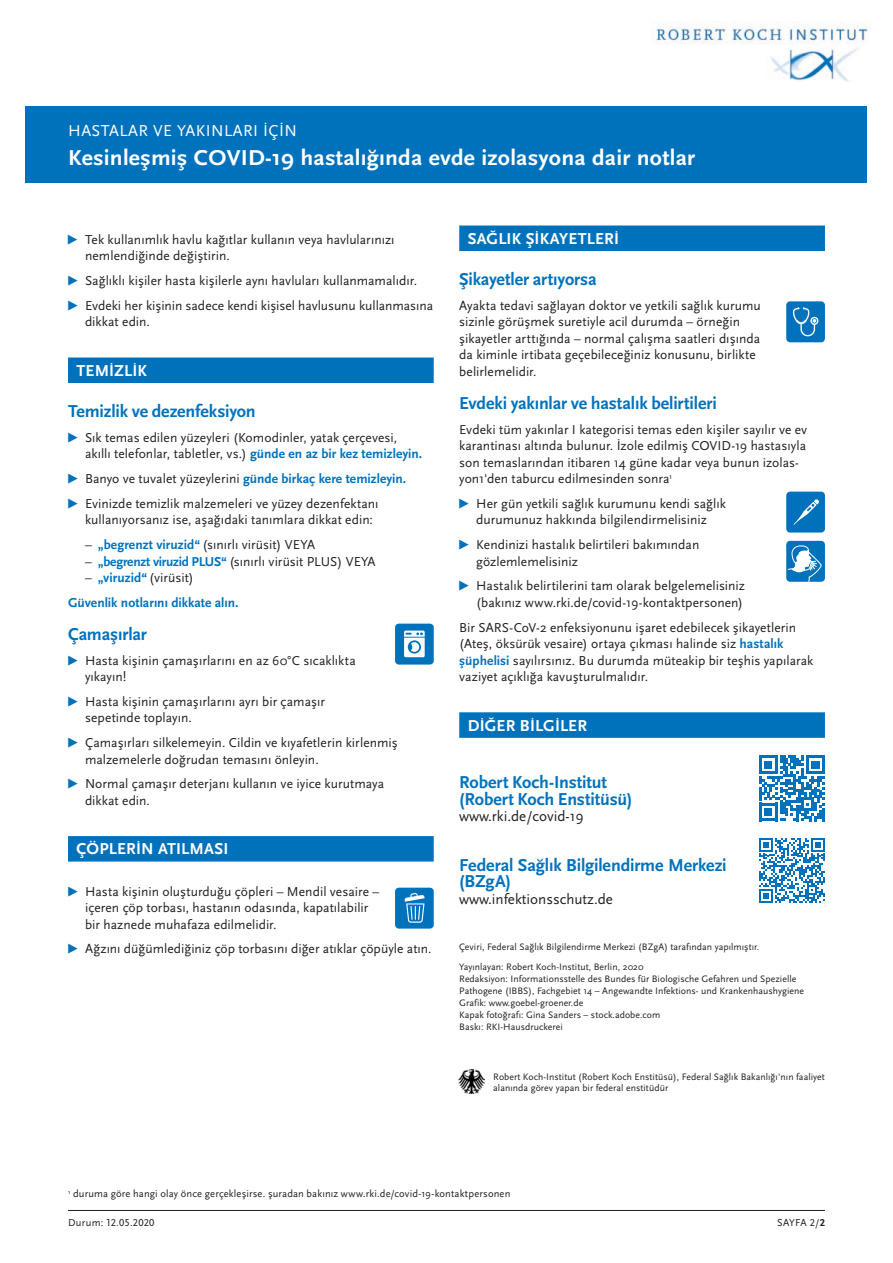
<style>
.page{position:relative;width:893px;height:1263px;background:#fff}
.page>*{position:absolute;margin:0;border:0;box-sizing:border-box;transform-origin:0 0}
.t1{font:700 22.5px "Scala Sans Pro";letter-spacing:.01em;color:#fff;scale:1.05 1}
.t2{font:700 18px/16.5px "Scala Sans Pro";letter-spacing:-.01em;color:#0072bc}
.t3{font:700 16.5px "Scala Sans Pro";letter-spacing:.005em;color:#fff}
.t4{font:16.5px "Scala Sans Pro";letter-spacing:.03em;color:#fff}
.t5{font:15px "Scala Sans Pro";color:#231f20}
.t6{font:13.5px/16.5px "Scala Sans Pro";color:#231f20}
.t7{font:700 13.5px/24.8px "Scala Sans Pro";color:#0072bc}
.t8{font:10.5px "Scala Sans Pro";letter-spacing:.015em;color:#231f20}
.t9{font:9.75px/12px "Scala Sans Pro";letter-spacing:.005em;color:#231f20}
.s1{color:#0072bc}
.s2{font-weight:700;color:#0072bc}
.s3{font-weight:400;color:#231f20}
.s4{font-weight:700}
</style>
<div class="page">
<div style="left:68px;top:357px;width:366px;height:26px;background:#0072bc"></div>
<div style="left:68px;top:836px;width:366px;height:25px;background:#0072bc"></div>
<div style="left:459px;top:225px;width:366px;height:26px;background:#0072bc"></div>
<div style="left:459px;top:712px;width:366px;height:26px;background:#0072bc"></div>
<img style="left:459px;top:1069px;width:26px;height:25px">
<hr style="left:68px;top:1210px;width:757px;height:1px;background:#231f20">
<svg style="left:759px;top:755px;width:66px;height:66px"></svg>
<div style="left:26px;top:106px;width:841px;height:77px;background:#0072bc"></div>
<svg style="left:759px;top:838px;width:66px;height:65px"></svg>
<img style="left:652px;top:22px;width:216px;height:59px">
<div style="left:395px;top:888px;width:39px;height:41px;background:#0072bc;border-radius:4px"></div>
<svg style="left:405px;top:893px;width:20px;height:30px"></svg>
<div style="left:786px;top:492px;width:39px;height:41px;background:#0072bc;border-radius:4px"></div>
<svg style="left:794px;top:499px;width:25px;height:26px"></svg>
<div style="left:395px;top:624px;width:39px;height:41px;background:#0072bc;border-radius:4px"></div>
<svg style="left:404px;top:631px;width:21px;height:26px"></svg>
<div style="left:786px;top:301px;width:39px;height:41px;background:#0072bc;border-radius:4px"></div>
<svg style="left:793px;top:307px;width:26px;height:30px"></svg>
<div style="left:786px;top:541px;width:39px;height:41px;background:#0072bc;border-radius:4px"></div>
<svg style="left:787px;top:545px;width:35px;height:37px"></svg>
<p class="t4" style="left:68px;top:121px;width:230px">HASTALAR VE YAKINLARI İÇİN</p>
<h1 class="t1" style="left:68px;top:144px;width:599px">Kesinleşmiş COVID-19 hastalığında evde izolasyona dair notlar</h1>
<p class="t6" style="left:85px;top:231px;width:311px;text-indent:-20px"><span class="s1">▶</span> Tek kullanımlık havlu kağıtlar kullanın veya havlularınızı nemlendiğinde değiştirin.</p>
<p class="t6" style="left:66px;top:268px;width:369px;line-height:24.8px"><span class="s1">▶</span> Sağlıklı kişiler hasta kişilerle aynı havluları kullanmamalıdır. <span class="s1">▶</span> Evdeki her kişinin sadece kendi kişisel havlusunu kullanmasına</p>
<p class="t6" style="left:85px;top:314px;width:66px">dikkat edin.</p>
<p class="t3" style="left:77px;top:361px;width:72px">TEMİZLİK</p>
<h2 class="t2" style="left:68px;top:403px;width:189px">Temizlik ve dezenfeksiyon</h2>
<p class="t6" style="left:85px;top:429px;width:339px;text-indent:-19px"><span class="s1">▶</span> Sık temas edilen yüzeyleri (Komodinler, yatak çerçevesi, akıllı telefonlar, tabletler, vs.) <span class="s2">günde en az bir kez temizleyin.</span></p>
<p class="t6" style="left:66px;top:466px;width:342px;line-height:24.8px"><span class="s1">▶</span> Banyo ve tuvalet yüzeylerini <span class="s2">günde birkaç kere temizleyin. </span><span class="s1">▶</span> Evinizde temizlik malzemeleri ve yüzey dezenfektanı</p>
<p class="t6" style="left:85px;top:512px;width:289px">kullanıyorsanız ise, aşağıdaki tanımlara dikkat edin:</p>
<p class="t6" style="left:85px;top:536px;width:232px">– <span class="s2">„begrenzt viruzid“</span> (sınırlı virüsit) VEYA</p>
<p class="t6" style="left:85px;top:553px;width:292px">– <span class="s2">„begrenzt viruzid PLUS“</span> (sınırlı virüsit PLUS) VEYA</p>
<p class="t7" style="left:68px;top:565px;width:172px;text-indent:17px"><span class="s3">–</span> „viruzid“ <span class="s3">(virüsit)<br></span>Güvenlik notlarını dikkate alın.</p>
<h2 class="t2" style="left:68px;top:626px;width:80px">Çamaşırlar</h2>
<p class="t6" style="left:85px;top:652px;width:272px;text-indent:-19px"><span class="s1">▶</span> Hasta kişinin çamaşırlarını en az 60°C sıcaklıkta yıkayın!</p>
<p class="t6" style="left:85px;top:693px;width:242px;text-indent:-19px"><span class="s1">▶</span> Hasta kişinin çamaşırlarını ayrı bir çamaşır sepetinde toplayın.</p>
<p class="t6" style="left:85px;top:734px;width:314px;text-indent:-19px"><span class="s1">▶</span> Çamaşırları silkelemeyin. Cildin ve kıyafetlerin kirlenmiş malzemelerle doğrudan temasını önleyin.</p>
<p class="t6" style="left:85px;top:776px;width:301px;text-indent:-19px"><span class="s1">▶</span> Normal çamaşır deterjanı kullanın ve iyice kurutmaya dikkat edin.</p>
<p class="t3" style="left:77px;top:839px;width:153px">ÇÖPLERİN ATILMASI</p>
<p class="t6" style="left:85px;top:883px;width:296px;text-indent:-19px"><span class="s1">▶</span> Hasta kişinin oluşturduğu çöpleri – Mendil vesaire – içeren çöp torbası, hastanın odasında, kapatılabilir bir haznede muhafaza edilmelidir.</p>
<p class="t6" style="left:66px;top:941px;width:367px"><span class="s1">▶</span> Ağzını düğümlediğiniz çöp torbasını diğer atıklar çöpüyle atın.</p>
<p class="t3" style="left:468px;top:229px;width:153px">SAĞLIK ŞİKAYETLERİ</p>
<h2 class="t2" style="left:459px;top:271px;width:139px">Şikayetler artıyorsa</h2>
<p class="t6" style="left:459px;top:297px;width:303px">Ayakta tedavi sağlayan doktor ve yetkili sağlık kurumu sizinle görüşmek suretiyle acil durumda – örneğin şikayetler arttığında – normal çalışma saatleri dışında da kiminle irtibata geçebileceğiniz konusunu, birlikte belirlemelidir.</p>
<h2 class="t2" style="left:459px;top:395px;width:259px">Evdeki yakınlar ve hastalık belirtileri</h2>
<p class="t6" style="left:459px;top:421px;width:349px">Evdeki tüm yakınlar I kategorisi temas eden kişiler sayılır ve ev karantinası altında bulunur. İzole edilmiş COVID-19 hastasıyla son temaslarından itibaren 14 güne kadar veya bunun izolas&shy;yon1'den taburcu edilmesinden sonra<sup>1</sup></p>
<p class="t6" style="left:457px;top:495px;width:270px;text-align:center"><span class="s1">▶</span> Her gün yetkili sağlık kurumunu kendi sağlık durumunuz hakkında bilgilendirmelisiniz</p>
<p class="t6" style="left:476px;top:536px;width:225px;text-indent:-19px"><span class="s1">▶</span> Kendinizi hastalık belirtileri bakımından gözlemlemelisiniz</p>
<p class="t6" style="left:457px;top:578px;width:290px;text-align:right"><span class="s1">▶</span> Hastalık belirtilerini tam olarak belgelemelisiniz (bakınız www.rki.de/covid-19-kontaktpersonen)</p>
<p class="t6" style="left:459px;top:619px;width:356px">Bir SARS-CoV-2 enfeksiyonunu işaret edebilecek şikayetlerin (Ateş, öksürük vesaire) ortaya çıkması halinde siz <span class="s2">hastalık şüphelisi</span> sayılırsınız. Bu durumda müteakip bir teşhis yapılarak vaziyet açıklığa kavuşturulmalıdır.</p>
<p class="t3" style="left:468px;top:715px;width:121px">DİĞER BİLGİLER</p>
<h2 class="t2" style="left:459px;top:774px;width:174px">Robert Koch-Institut (Robert Koch Enstitüsü)</h2>
<p class="t5" style="left:459px;top:808px;width:126px">www.rki.de/covid-19</p>
<h2 class="t2" style="left:459px;top:857px;width:269px">Federal Sağlık Bilgilendirme Merkezi (BZgA)</h2>
<p class="t5" style="left:459px;top:890px;width:155px">www.infektionsschutz.de</p>
<p class="t9" style="left:459px;top:936px;width:301px;line-height:20.5px">Çeviri, Federal Sağlık Bilgilendirme Merkezi (BZgA) tarafından yapılmıştır.<br>Yayınlayan: Robert Koch-Institut, Berlin, 2020</p>
<p class="t9" style="left:459px;top:973px;width:346px">Redaksiyon: Informationsstelle des Bundes für Biologische Gefahren und Spezielle Pathogene (IBBS), Fachgebiet 14 – Angewandte Infektions- und Krankenhaushygiene Grafik: www.goebel-groener.de<br>Kapak fotoğrafı: Gina Sanders – stock.adobe.com<br>Baskı: RKI-Hausdruckerei</p>
<p class="t9" style="left:493px;top:1070px;width:333px">Robert Koch-Institut (Robert Koch Enstitüsü), Federal Sağlık Bakanlığı'nın faaliyet alanında görev yapan bir federal enstitüdür</p>
<p class="t8" style="left:68px;top:1187px;width:444px"><sup>1</sup> duruma göre hangi olay önce gerçekleşirse. şuradan bakınız www.rki.de/covid-19-kontaktpersonen</p>
<p class="t8" style="left:68px;top:1216px;width:88px">Durum: 12.05.2020</p>
<p class="t8" style="left:777px;top:1216px;width:49px">SAYFA 2/<span class="s4">2</span></p>
</div>
